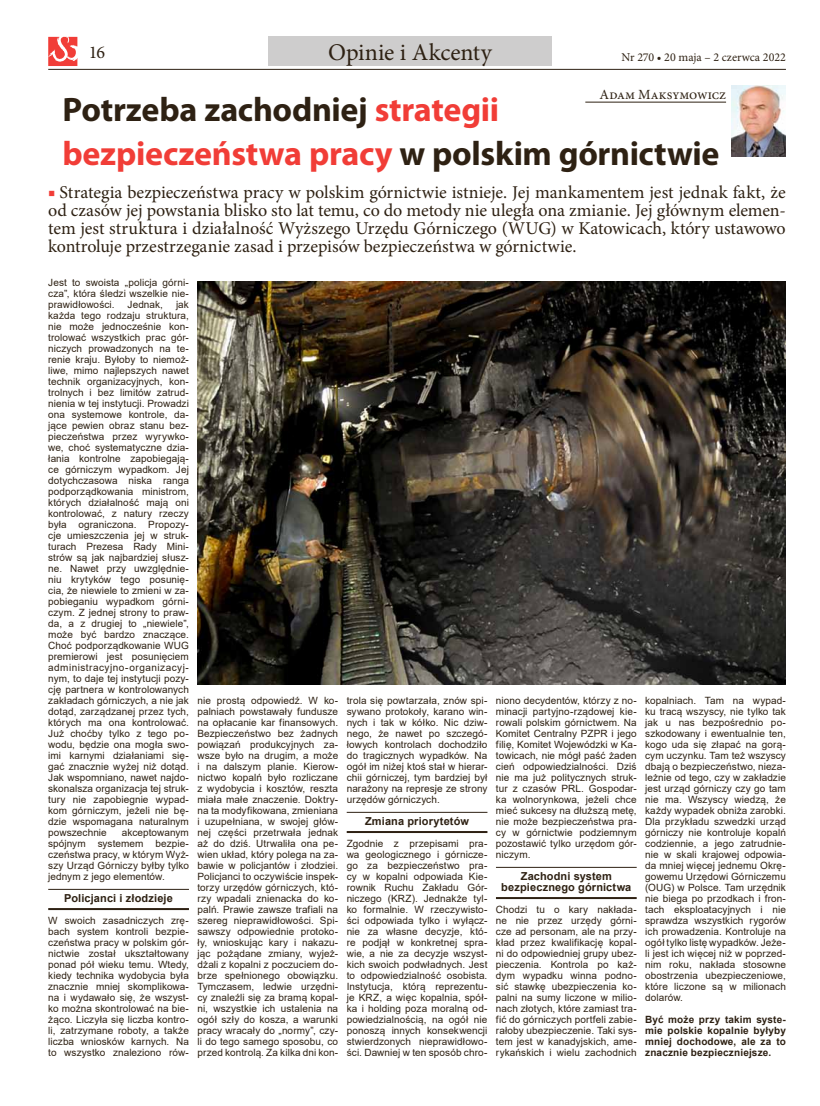
<style>
.page{position:relative;width:820px;height:1106px;background:#fff}
.page>*{position:absolute;margin:0;border:0;box-sizing:border-box;transform-origin:0 0}
.t1{font:700 34px/44px "Myriad Pro";letter-spacing:-.01em;color:#2e2113}
.t2{font:24px "Minion Pro";color:#2e2113}
.t3{font:18px/18px "Minion Pro";letter-spacing:-.005em;color:#2e2113;text-align:justify}
.t4{font:14px "Minion Pro";color:#2e2113}
.t5{font:12px "Minion Pro";letter-spacing:-.005em;color:#2e2113}
.t6{font:700 11px/11px "Arial";letter-spacing:.01em;color:#2e2113;text-align:center}
.t7{font:10px/11px "Arial";letter-spacing:.01em;color:#2e2113;text-align:justify}
.t8{font:700 10px/11px "Arial";letter-spacing:.015em;color:#2e2113;text-align:justify}
.s1{color:#f13d37}
</style>
<div class="page">
<div style="left:268px;top:37px;width:283px;height:29px;background:#cecdcd"></div>
<hr style="left:48px;top:889px;width:141px;height:1px;background:#2e2113">
<hr style="left:48px;top:908px;width:141px;height:2px;background:#2e2113">
<hr style="left:346px;top:812px;width:141px;height:1px;background:#2e2113">
<hr style="left:346px;top:831px;width:141px;height:2px;background:#2e2113">
<hr style="left:495px;top:867px;width:141px;height:1px;background:#2e2113">
<hr style="left:495px;top:897px;width:141px;height:2px;background:#2e2113">
<hr style="left:585px;top:102px;width:140px;height:1px;background:#2e2113">
<img style="left:731px;top:85px;width:54px;height:72px">
<img style="left:197px;top:281px;width:588px;height:403px">
<hr style="left:48px;top:69px;width:737px;height:1px;background:#2e2113">
<svg style="left:48px;top:37px;width:29px;height:29px"></svg>
<h3 class="t3" style="left:89px;top:43px;width:18px">16</h3>
<h2 class="t2" style="left:328px;top:36px;width:166px">Opinie i Akcenty</h2>
<p class="t5" style="left:621px;top:49px;width:166px">Nr 270 • 20 maja – 2 czerwca 2022</p>
<h3 class="t4" style="left:599px;top:85px;width:128px">Adam Maksymowicz</h3>
<h1 class="t1" style="left:62px;top:86px;width:658px">Potrzeba zachodniej <span class="s1">strategii bezpieczeństwa pracy</span> w polskim górnictwie</h1>
<p class="t3" style="left:48px;top:183px;width:739px"><span class="s1">■</span> Strategia bezpieczeństwa pracy w polskim górnictwie istnieje. Jej mankamentem jest jednak fakt, że od czasów jej powstania blisko sto lat temu, co do metody nie uległa ona zmianie. Jej głównym elemen&shy;tem jest struktura i działalność Wyższego Urzędu Górniczego (WUG) w Katowicach, który ustawowo kontroluje przestrzeganie zasad i przepisów bezpieczeństwa w górnictwie.</p>
<p class="t7" style="left:48px;top:277px;width:142px">Jest to swoista „policja górni&shy;cza”, która śledzi wszelkie nie&shy;prawidłowości.</p>
<p class="t7" style="left:48px;top:299px;width:142px;text-indent:128px">jak każda tego rodzaju struktura, nie może jednocześnie kon&shy;trolować wszystkich prac gór&shy;niczych prowadzonych na te&shy;renie kraju. Byłoby to niemoż&shy;liwe, mimo najlepszych nawet technik organizacyjnych, kon&shy;trolnych i bez limitów zatrud&shy;nienia w tej instytucji. Prowadzi ona systemowe kontrole, da&shy;jące pewien obraz stanu bez&shy;pieczeństwa przez wyrywko&shy;we, choć systematyczne dzia&shy;łania kontrolne zapobiegają&shy;ce górniczym wypadkom. Jej dotychczasowa niska ranga podporządkowania ministrom, których działalność mają oni kontrolować, z natury rzeczy była ograniczona. Propozy&shy;cje umieszczenia jej w struk&shy;turach Prezesa Rady Mini&shy;strów są jak najbardziej słusz&shy;ne. Nawet przy uwzględnie&shy;niu krytyków tego posunię&shy;cia, że niewiele to zmieni w za&shy;pobieganiu wypadkom górni&shy;czym. Z jednej strony to praw&shy;da, a z drugiej to „niewiele”, może być bardzo znaczące.<br>Choć podporządkowanie WUG premierowi jest posunięciem administracyjno-organizacyj&shy;nym, to daje tej instytucji pozy&shy;cję partnera w kontrolowanych zakładach górniczych, a nie jak dotąd, zarządzanej przez tych, których ma ona kontrolować.<br>Już choćby tylko z tego po&shy;wodu, będzie ona mogła swo&shy;imi karnymi działaniami się&shy;gać znacznie wyżej niż dotąd.<br>Jak wspomniano, nawet najdo&shy;skonalsza organizacja tej struk&shy;tury nie zapobiegnie wypad&shy;kom górniczym, jeżeli nie bę&shy;dzie wspomagana naturalnym powszechnie</p>
<p class="t7" style="left:127px;top:299px;width:37px">Jednak,</p>
<p class="t7" style="left:48px;top:827px;width:142px;text-indent:74px">akceptowanym spójnym systemem bezpie&shy;czeństwa pracy, w którym Wyż&shy;szy Urząd Górniczy byłby tylko jednym z jego elementów.</p>
<p class="t6" style="left:64px;top:893px;width:110px">Policjanci i złodzieje</p>
<p class="t7" style="left:48px;top:915px;width:142px">W swoich zasadniczych zrę&shy;bach system kontroli bezpie&shy;czeństwa pracy w polskim gór&shy;nictwie został ukształtowany ponad pół wieku temu. Wtedy, kiedy technika wydobycia była znacznie mniej skomplikowa&shy;na i wydawało się, że wszyst&shy;ko można skontrolować na bie&shy;żąco. Liczyła się liczba kontro&shy;li, zatrzymane roboty, a także liczba wniosków karnych. Na to wszystko znaleziono rów-</p>
<p class="t7" style="left:197px;top:695px;width:142px">nie prostą odpowiedź. W ko&shy;palniach powstawały fundusze na opłacanie kar finansowych.<br>Bezpieczeństwo bez żadnych powiązań produkcyjnych za&shy;wsze było na drugim, a może i na dalszym planie. Kierow&shy;nictwo kopalń było rozliczane z wydobycia i kosztów, reszta miała małe znaczenie. Doktry&shy;na ta modyfikowana, zmieniana i uzupełniana, w swojej głów&shy;nej części przetrwała jednak aż do dziś. Utrwaliła ona pe&shy;wien układ, który polega na za&shy;bawie w policjantów i złodziei.<br>Policjanci to oczywiście inspek&shy;torzy urzędów górniczych, któ&shy;rzy wpadali znienacka do ko&shy;palń. Prawie zawsze trafiali na szereg nieprawidłowości. Spi&shy;sawszy odpowiednie protoko&shy;ły, wnioskując kary i nakazu&shy;jąc pożądane zmiany, wyjeż&shy;dżali z kopalni z poczuciem do&shy;brze spełnionego obowiązku.<br>Tymczasem, ledwie urzędni&shy;cy znaleźli się za bramą kopal&shy;ni, wszystkie ich ustalenia na ogół szły do kosza, a warunki pracy wracały do „normy”, czy&shy;li do tego samego sposobu, co przed kontrolą. Za kilka dni kon-</p>
<p class="t7" style="left:346px;top:695px;width:142px">trola się powtarzała, znów spi&shy;sywano protokoły, karano win&shy;nych i tak w kółko. Nic dziw&shy;nego, że nawet po szczegó&shy;łowych kontrolach dochodziło do tragicznych wypadków. Na ogół im niżej ktoś stał w hierar&shy;chii górniczej, tym bardziej był narażony na represje ze strony urzędów górniczych.</p>
<p class="t6" style="left:365px;top:816px;width:105px">Zmiana priorytetów</p>
<p class="t7" style="left:346px;top:838px;width:142px">Zgodnie z przepisami pra&shy;wa geologicznego i górnicze&shy;go za bezpieczeństwo pra&shy;cy w kopalni odpowiada Kie&shy;rownik Ruchu Zakładu Gór&shy;niczego (KRZ). Jednakże tyl&shy;ko formalnie. W rzeczywisto&shy;ści odpowiada tylko i wyłącz&shy;nie za własne decyzje, któ&shy;re podjął w konkretnej spra&shy;wie, a nie za decyzje wszyst&shy;kich swoich podwładnych. Jest to odpowiedzialność osobista.<br>Instytucja, którą reprezentu&shy;je KRZ, a więc kopalnia, spół&shy;ka i holding poza moralną od&shy;powiedzialnością, na ogół nie ponoszą innych konsekwencji stwierdzonych nieprawidłowo&shy;ści. Dawniej w ten sposób chro-</p>
<p class="t7" style="left:495px;top:695px;width:142px">niono decydentów, którzy z no&shy;minacji partyjno-rządowej kie&shy;rowali polskim górnictwem. Na Komitet Centralny PZPR i jego filię, Komitet Wojewódzki w Ka&shy;towicach, nie mógł paść żaden cień odpowiedzialności. Dziś nie ma już politycznych struk&shy;tur z czasów PRL. Gospodar&shy;ka wolnorynkowa, jeżeli chce mieć sukcesy na dłuższą metę, nie może bezpieczeństwa pra&shy;cy w górnictwie podziemnym pozostawić tylko urzędom gór&shy;niczym.</p>
<p class="t6" style="left:501px;top:871px;width:132px">Zachodni system bezpiecznego górnictwa</p>
<p class="t7" style="left:495px;top:904px;width:142px">Chodzi tu o kary nakłada&shy;ne nie przez urzędy górni&shy;cze ad personam, ale na przy&shy;kład przez kwalifikację kopal&shy;ni do odpowiedniej grupy ubez&shy;pieczenia. Kontrola po każ&shy;dym wypadku winna podno&shy;sić stawkę ubezpieczenia ko&shy;palni na sumy liczone w milio&shy;nach złotych, które zamiast tra&shy;fić do górniczych portfeli zabie&shy;rałoby ubezpieczenie. Taki sys&shy;tem jest w kanadyjskich, ame&shy;rykańskich i wielu zachodnich</p>
<p class="t7" style="left:645px;top:695px;width:142px">kopalniach. Tam na wypad&shy;ku tracą wszyscy, nie tylko tak jak u nas bezpośrednio po&shy;szkodowany i ewentualnie ten, kogo uda się złapać na gorą&shy;cym uczynku. Tam też wszyscy dbają o bezpieczeństwo, nieza&shy;leżnie od tego, czy w zakładzie jest urząd górniczy czy go tam nie ma. Wszyscy wiedzą, że każdy wypadek obniża zarobki.<br>Dla przykładu szwedzki urząd górniczy nie kontroluje kopalń codziennie, a jego zatrudnie&shy;nie w skali krajowej odpowia&shy;da mniej więcej jednemu Okrę&shy;gowemu Urzędowi Górniczemu (OUG) w Polsce. Tam urzędnik nie biega po przodkach i fron&shy;tach eksploatacyjnych i nie sprawdza wszystkich rygorów ich prowadzenia. Kontroluje na ogół tylko listę wypadków. Jeże&shy;li jest ich więcej niż w poprzed&shy;nim roku, nakłada stosowne obostrzenia ubezpieczeniowe, które liczone są w milionach dolarów.</p>
<p class="t8" style="left:645px;top:1014px;width:142px">Być może przy takim syste&shy;mie polskie kopalnie byłyby mniej dochodowe, ale za to znacznie bezpieczniejsze.</p>
</div>
